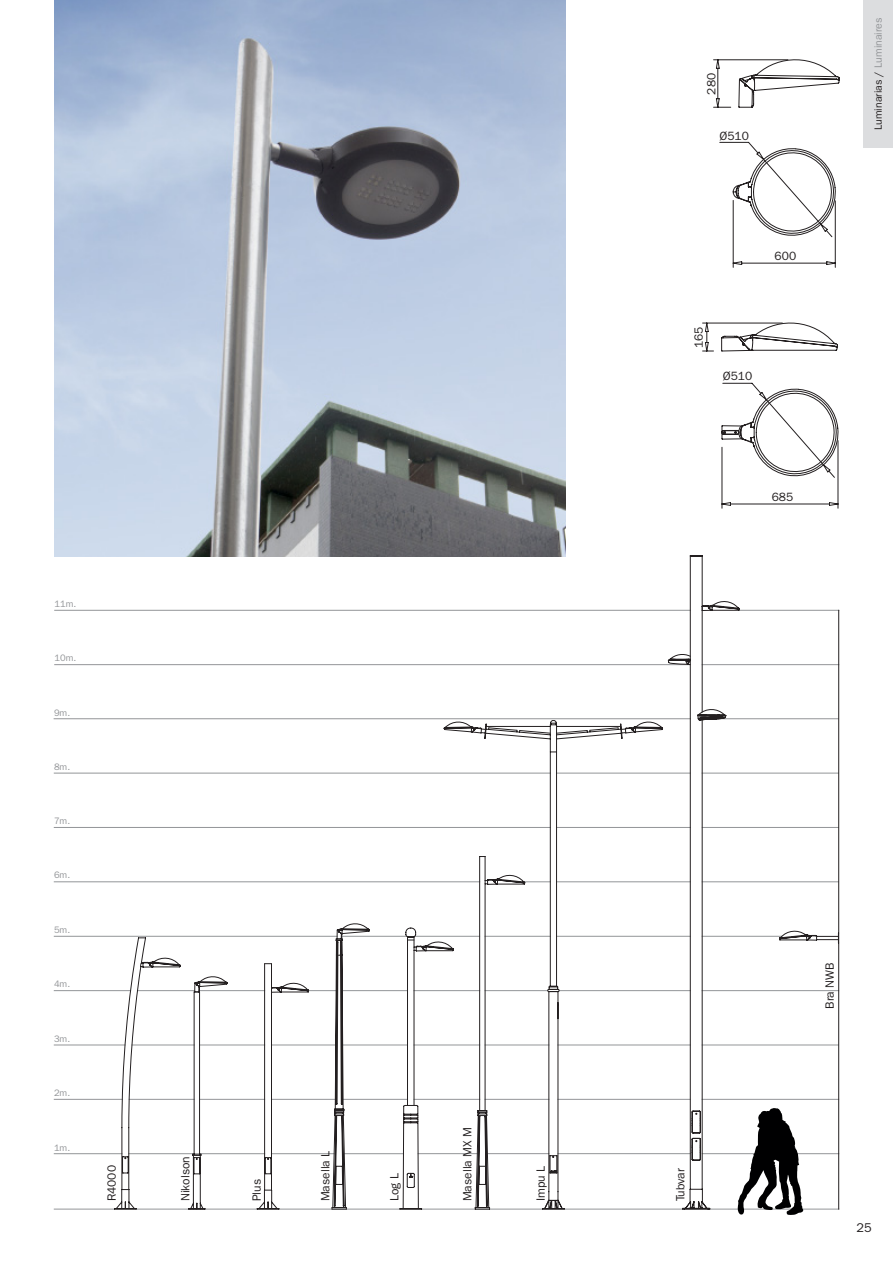
<style>
.page{position:relative;width:893px;height:1263px;background:#fff}
.page>*{position:absolute;margin:0;border:0;box-sizing:border-box;transform-origin:0 0}
.t1{font:12.75px "ITC Franklin Gothic Std";color:#231f20}
.t2{font:12px "ITC Franklin Gothic Std";color:#231f20}
.t3{font:10.5px "ITC Franklin Gothic Std";color:#231f20}
.t4{font:9.45px "ITC Franklin Gothic Std";color:#939598}
.s1{color:#939598}
</style>
<div class="page">
<img style="left:54px;top:0;width:512px;height:556px">
<svg style="left:702px;top:322px;width:137px;height:186px"></svg>
<svg style="left:713px;top:59px;width:127px;height:209px"></svg>
<hr style="left:54px;top:1153px;width:68px;height:1px;background:#939598">
<hr style="left:54px;top:1209px;width:785px;height:1px;background:#939598">
<hr style="left:54px;top:1099px;width:68px;height:1px;background:#939598">
<hr style="left:54px;top:1045px;width:71px;height:1px;background:#939598">
<hr style="left:54px;top:827px;width:496px;height:1px;background:#939598">
<hr style="left:55px;top:664px;width:635px;height:1px;background:#939598">
<hr style="left:54px;top:990px;width:77px;height:1px;background:#939598">
<hr style="left:54px;top:773px;width:496px;height:1px;background:#939598">
<hr style="left:55px;top:610px;width:635px;height:1px;background:#939598">
<hr style="left:54px;top:936px;width:283px;height:1px;background:#939598">
<hr style="left:54px;top:718px;width:636px;height:1px;background:#939598">
<hr style="left:54px;top:881px;width:426px;height:1px;background:#939598">
<div style="left:863px;top:0;width:30px;height:147px;background:#dcdddf"></div>
<hr style="left:129px;top:1153px;width:65px;height:1px;background:#939598">
<hr style="left:129px;top:1099px;width:65px;height:1px;background:#939598">
<hr style="left:132px;top:1045px;width:62px;height:1px;background:#939598">
<hr style="left:137px;top:990px;width:58px;height:1px;background:#939598">
<hr style="left:200px;top:1153px;width:65px;height:1px;background:#939598">
<hr style="left:200px;top:1099px;width:65px;height:1px;background:#939598">
<hr style="left:200px;top:1045px;width:65px;height:1px;background:#939598">
<hr style="left:199px;top:990px;width:66px;height:1px;background:#939598">
<hr style="left:344px;top:1153px;width:59px;height:1px;background:#939598">
<hr style="left:343px;top:1099px;width:64px;height:1px;background:#939598">
<hr style="left:343px;top:1045px;width:64px;height:1px;background:#939598">
<hr style="left:342px;top:990px;width:65px;height:1px;background:#939598">
<hr style="left:342px;top:936px;width:65px;height:1px;background:#939598">
<svg style="left:114px;top:937px;width:66px;height:272px"></svg>
<svg style="left:188px;top:976px;width:39px;height:233px"></svg>
<svg style="left:257px;top:923px;width:112px;height:286px"></svg>
<svg style="left:400px;top:556px;width:439px;height:659px"></svg>
<p class="t4" style="left:54px;top:598px;width:23px">11m.</p>
<p class="t4" style="left:54px;top:653px;width:23px">10m.</p>
<p class="t4" style="left:54px;top:707px;width:18px">9m.</p>
<p class="t4" style="left:54px;top:761px;width:18px">8m.</p>
<p class="t4" style="left:54px;top:815px;width:18px">7m.</p>
<p class="t4" style="left:54px;top:870px;width:18px">6m.</p>
<p class="t4" style="left:54px;top:924px;width:18px">5m.</p>
<p class="t4" style="left:54px;top:979px;width:18px">4m.</p>
<p class="t4" style="left:54px;top:1033px;width:18px">3m.</p>
<p class="t4" style="left:54px;top:1087px;width:18px">2m.</p>
<p class="t4" style="left:54px;top:1142px;width:18px">1m.</p>
<p class="t2" style="left:105px;top:1201px;width:38px;rotate:-90deg">R4000</p>
<p class="t2" style="left:178px;top:1201px;width:47px;rotate:-90deg">Nikolson</p>
<p class="t2" style="left:250px;top:1201px;width:24px;rotate:-90deg">Plus</p>
<p class="t2" style="left:318px;top:1201px;width:52px;rotate:-90deg">Masella L</p>
<p class="t2" style="left:387px;top:1201px;width:30px;rotate:-90deg">Log L</p>
<p class="t2" style="left:461px;top:1201px;width:76px;rotate:-90deg">Masella MX M</p>
<p class="t2" style="left:705px;top:95px;width:23px;rotate:-90deg">280</p>
<p class="t2" style="left:719px;top:129px;width:31px">Ø510</p>
<p class="t2" style="left:775px;top:249px;width:23px">600</p>
<p class="t2" style="left:692px;top:348px;width:23px;rotate:-90deg">165</p>
<p class="t2" style="left:723px;top:369px;width:31px">Ø510</p>
<p class="t2" style="left:772px;top:490px;width:23px">685</p>
<p class="t3" style="left:872px;top:130px;width:114px;rotate:-90deg">Luminarias / <span class="s1">Luminaires</span></p>
<p class="t2" style="left:534px;top:1201px;width:37px;rotate:-90deg">Impu L</p>
<p class="t2" style="left:674px;top:1201px;width:34px;rotate:-90deg">Tubvar</p>
<p class="t2" style="left:823px;top:1009px;width:48px;rotate:-90deg">Bra NWB</p>
<p class="t1" style="left:856px;top:1221px;width:17px">25</p>
</div>
